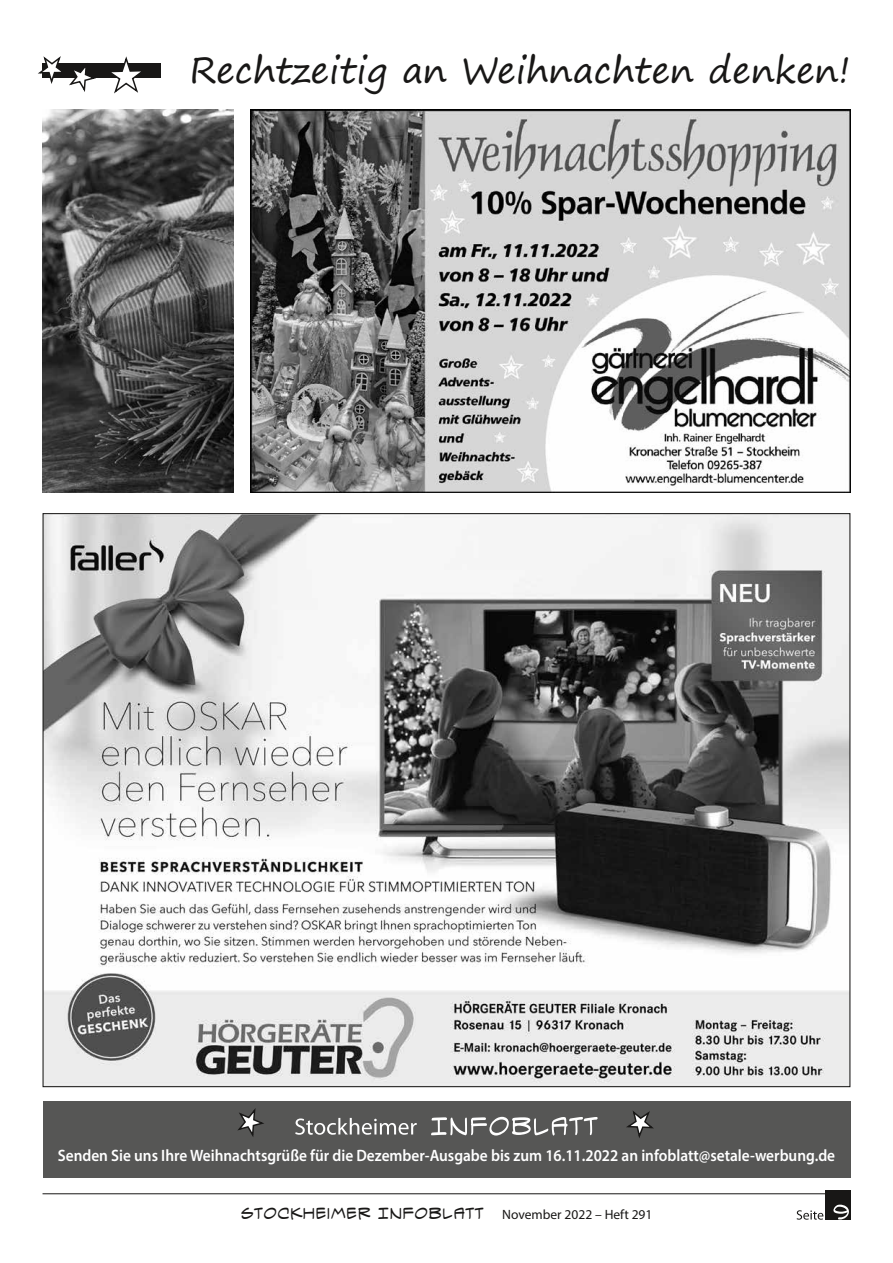
<style>
.page{position:relative;width:893px;height:1263px;background:#fff}
.page>*{position:absolute;margin:0;border:0;box-sizing:border-box;transform-origin:0 0}
.t1{font:36px "Segoe Print";color:#181716}
.t2{font:600 16.5px "Myriad Pro";color:#fff;scale:.93 1}
.t3{font:16.5px "Spectre Verde BB";color:#181716}
.s1{font-family:"Myriad Pro";font-size:13.5px}
</style>
<div class="page">
<hr style="left:43px;top:1193px;width:807px;height:1px;background:#181716">
<div style="left:825px;top:1190px;width:25px;height:30px;background:#181716"></div>
<svg style="left:797px;top:1210px;width:26px;height:10px"></svg>
<svg style="left:833px;top:1204px;width:16px;height:15px"></svg>
<img style="left:45px;top:515px;width:803px;height:570px">
<div style="left:43px;top:63px;width:118px;height:14px;background:#181716"></div>
<svg style="left:107px;top:56px;width:41px;height:38px"></svg>
<svg style="left:38px;top:56px;width:60px;height:36px"></svg>
<img style="left:251px;top:110px;width:599px;height:383px">
<div style="left:43px;top:1101px;width:807px;height:77px;background:#565655"></div>
<svg style="left:431px;top:1117px;width:167px;height:18px"></svg>
<svg style="left:295px;top:1118px;width:122px;height:17px"></svg>
<svg style="left:237px;top:1108px;width:27px;height:29px"></svg>
<svg style="left:626px;top:1111px;width:28px;height:27px"></svg>
<img style="left:43px;top:110px;width:191px;height:383px">
<h1 class="t1" style="left:190px;top:38px;width:662px">Rechtzeitig an Weihnachten denken!</h1>
<p class="t2" style="left:58px;top:1145px;width:837px">Senden Sie uns Ihre Weihnachtsgrüße für die Dezember-Ausgabe bis zum 16.11.2022 an infoblatt@setale-werbung.de</p>
<p class="t3" style="left:240px;top:1205px;width:413px">STOCKHEIMER INFOBLATT <span class="s1">November 2022 – Heft 291</span></p>
</div>
